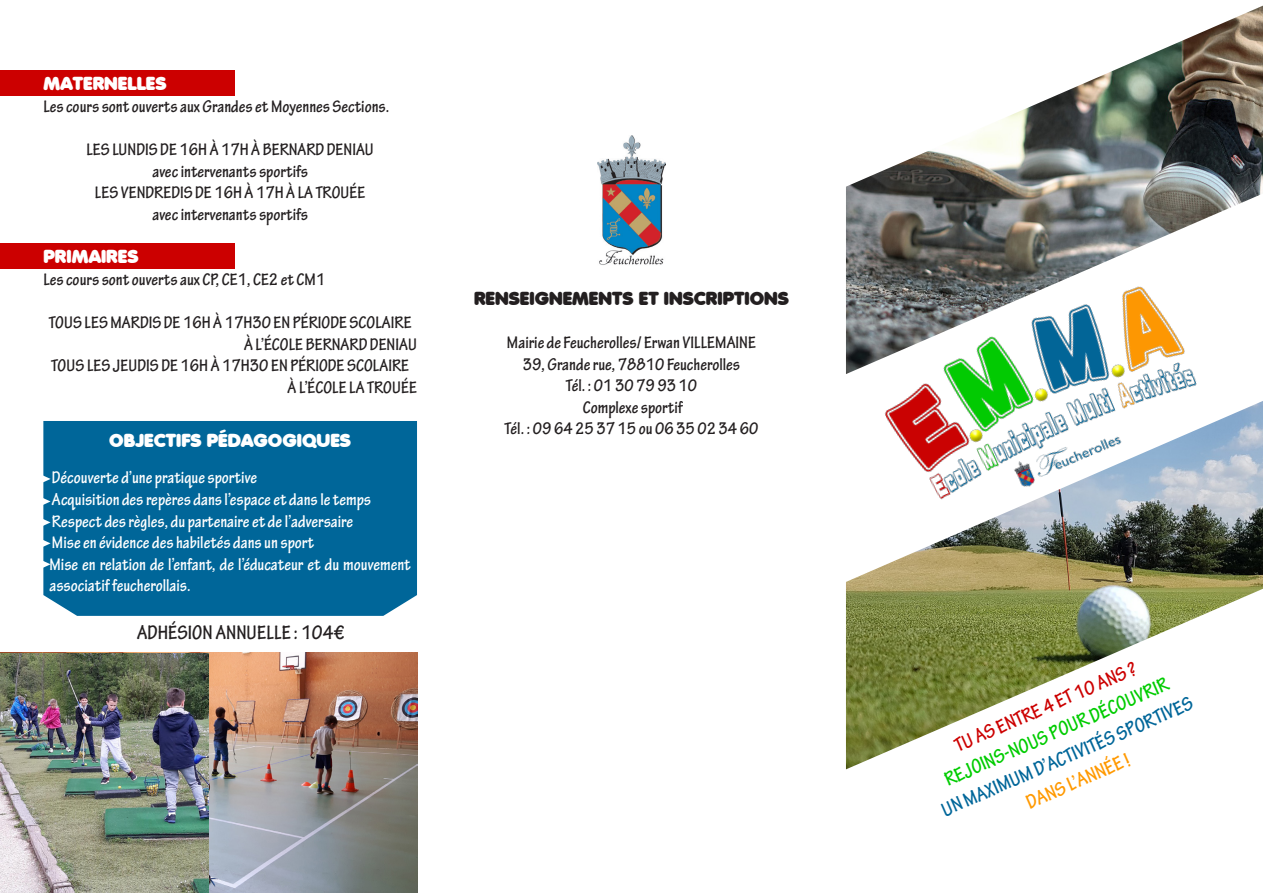
<style>
.page{position:relative;width:1263px;height:893px;background:#fff}
.page>*{position:absolute;margin:0;border:0;box-sizing:border-box;transform-origin:0 0}
.t1{font:700 condensed 21px "Tekton Pro";color:#069}
.t2{font:700 condensed 21px "Tekton Pro";color:#0c0}
.t3{font:700 condensed 21px "Tekton Pro";color:#231f20}
.t4{font:700 condensed 21px "Tekton Pro";color:#c00}
.t5{font:700 condensed 21px "Tekton Pro";color:#f90}
.t6{font:700 condensed 18px "Tekton Pro";color:#231f20}
.t7{font:700 condensed 18px/21.6px "Tekton Pro";color:#fff}
.t8{font:18px "Valken";color:#fff}
.t9{font:18px "Valken";color:#231f20}
</style>
<div class="page">
<div style="left:0;top:243px;width:235px;height:26px;background:#c00"></div>
<div style="left:0;top:70px;width:235px;height:26px;background:#c00"></div>
<img style="left:846px;top:6px;width:417px;height:231px">
<img style="left:846px;top:401px;width:417px;height:368px">
<img style="left:846px;top:237px;width:404px;height:317px">
<div style="left:43px;top:421px;width:374px;height:195px;background:#069"></div>
<svg style="left:43px;top:475px;width:8px;height:8px"></svg>
<svg style="left:43px;top:497px;width:8px;height:9px"></svg>
<svg style="left:43px;top:518px;width:8px;height:9px"></svg>
<svg style="left:43px;top:539px;width:8px;height:9px"></svg>
<svg style="left:43px;top:560px;width:8px;height:9px"></svg>
<img style="left:208px;top:653px;width:209px;height:240px">
<img style="left:597px;top:135px;width:69px;height:130px">
<img style="left:0;top:653px;width:208px;height:240px">
<p class="t8" style="left:43px;top:73px;width:125px">MATERNELLES</p>
<p class="t6" style="left:43px;top:96px;width:347px">Les cours sont ouverts aux Grandes et Moyennes Sections.</p>
<p class="t6" style="left:86px;top:139px;width:289px">LES LUNDIS DE 16H À 17H À BERNARD DENIAU</p>
<p class="t6" style="left:152px;top:161px;width:157px">avec intervenants sportifs</p>
<p class="t6" style="left:95px;top:182px;width:272px">LES VENDREDIS DE 16H À 17H À LA TROUÉE</p>
<p class="t6" style="left:152px;top:204px;width:157px">avec intervenants sportifs</p>
<p class="t8" style="left:43px;top:245px;width:97px">PRIMAIRES</p>
<p class="t6" style="left:43px;top:269px;width:283px">Les cours sont ouverts aux CP, CE1, CE2 et CM1</p>
<p class="t6" style="left:49px;top:312px;width:364px">TOUS LES MARDIS DE 16H À 17H30 EN PÉRIODE SCOLAIRE</p>
<p class="t6" style="left:244px;top:333px;width:174px">À L’ÉCOLE BERNARD DENIAU</p>
<p class="t6" style="left:51px;top:355px;width:359px">TOUS LES JEUDIS DE 16H À 17H30 EN PÉRIODE SCOLAIRE</p>
<p class="t6" style="left:288px;top:377px;width:131px">À L’ÉCOLE LA TROUÉE</p>
<p class="t8" style="left:109px;top:430px;width:243px">OBJECTIFS PÉDAGOGIQUES</p>
<p class="t7" style="left:52px;top:467px;width:207px">Découverte d’une pratique sportive</p>
<p class="t7" style="left:52px;top:489px;width:321px">Acquisition des repères dans l’espace et dans le temps</p>
<p class="t7" style="left:52px;top:511px;width:303px">Respect des règles, du partenaire et de l’adversaire</p>
<p class="t7" style="left:52px;top:532px;width:264px">Mise en évidence des habiletés dans un sport</p>
<p class="t7" style="left:49px;top:554px;width:363px">Mise en relation de l’enfant, de l’éducateur et du mouvement associatif feucherollais.</p>
<p class="t3" style="left:137px;top:620px;width:209px">ADHÉSION ANNUELLE : 104€</p>
<p class="t9" style="left:474px;top:287px;width:316px">RENSEIGNEMENTS ET INSCRIPTIONS</p>
<p class="t6" style="left:507px;top:332px;width:251px">Mairie de Feucherolles/ Erwan VILLEMAINE</p>
<p class="t6" style="left:523px;top:353px;width:219px">39, Grande rue, 78810 Feucherolles</p>
<p class="t6" style="left:566px;top:375px;width:133px">Tél. : 01 30 79 93 10</p>
<p class="t6" style="left:583px;top:397px;width:101px">Complexe sportif</p>
<p class="t6" style="left:505px;top:418px;width:255px">Tél. : 09 64 25 37 15 ou 06 35 02 34 60</p>
<p class="t4" style="left:951px;top:735px;width:198px;rotate:-24deg">TU AS ENTRE 4 ET 10 ANS ?</p>
<p class="t2" style="left:941px;top:769px;width:244px;rotate:-24deg">REJOINS-NOUS POUR DÉCOUVRIR</p>
<p class="t1" style="left:938px;top:800px;width:274px;rotate:-24deg">UN MAXIMUM D’ACTIVITÉS SPORTIVES</p>
<p class="t5" style="left:1022px;top:792px;width:113px;rotate:-24deg">DANS L’ANNÉE !</p>
</div>
